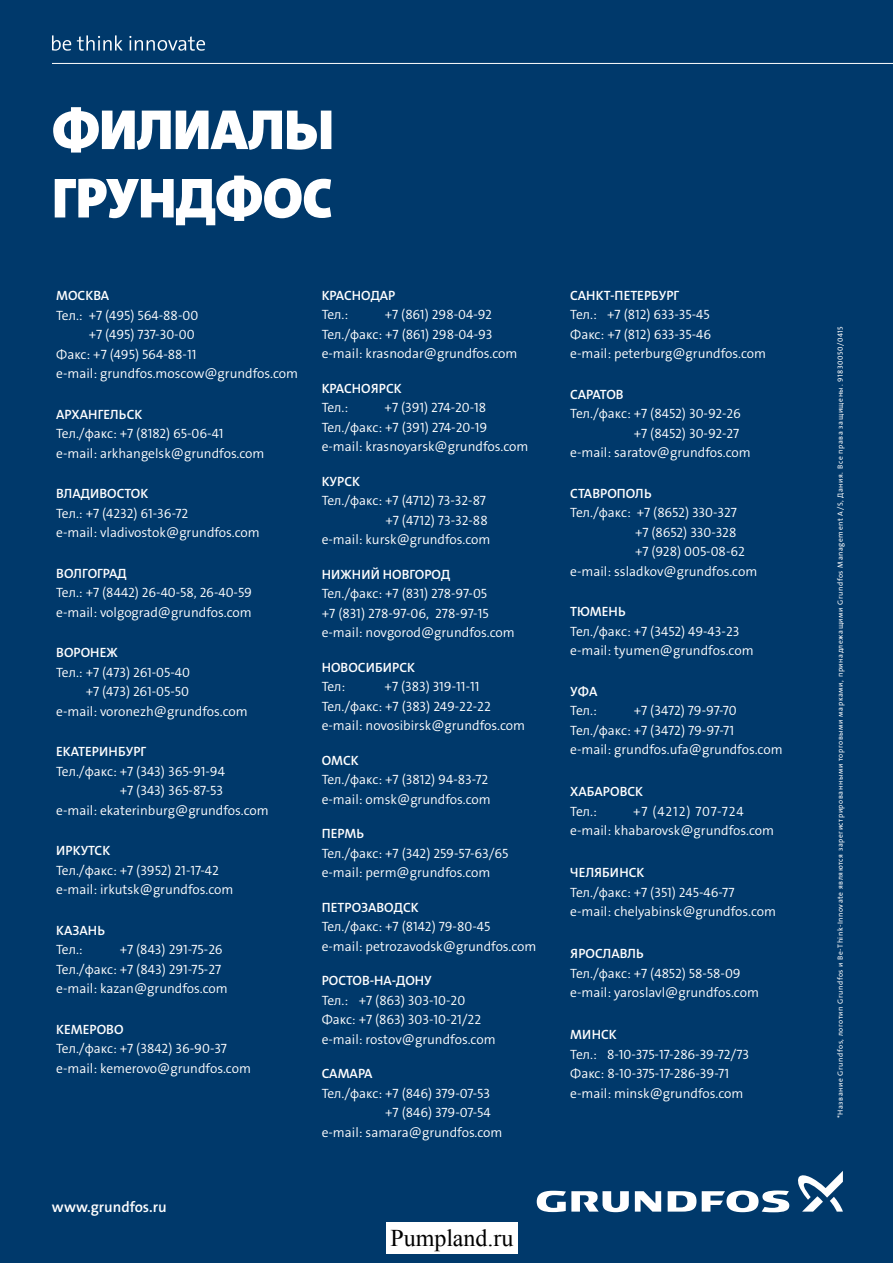
<style>
.page{position:relative;width:893px;height:1263px;background:#00396b}
.page>*{position:absolute;margin:0;border:0;box-sizing:border-box;transform-origin:0 0}
.t1{font:57px/68.4px "Grundfos The Sans V2 OT 9 BL";letter-spacing:-.01em;color:#fff}
.t2{font:24px "Times New Roman";color:#000}
.t3{font:15px "Grundfos The Sans V2 OT 6 SB";color:#fff}
.t4{font:13.5px/19.5px "Grundfos The Sans V2 OT 4 SL";color:#fff}
.t5{font:13.5px "Grundfos The Sans V2 OT 6 SB";color:#fff}
.t6{font:13.5px "Grundfos The Sans V2 OT 6 SB";letter-spacing:-.025em;color:#fff}
.t7{font:7.5px "Grundfos The Sans V2 OT 5 R";letter-spacing:.075em;color:#fff}
</style>
<div class="page">
<hr style="left:52px;top:63px;width:841px;height:1px;background:#fff">
<svg style="left:635px;top:1191px;width:26px;height:20px"></svg>
<svg style="left:668px;top:1191px;width:28px;height:20px"></svg>
<svg style="left:537px;top:1191px;width:92px;height:21px"></svg>
<svg style="left:702px;top:1190px;width:87px;height:22px"></svg>
<svg style="left:798px;top:1171px;width:45px;height:40px"></svg>
<svg style="left:52px;top:35px;width:19px;height:16px"></svg>
<svg style="left:77px;top:35px;width:46px;height:16px"></svg>
<svg style="left:129px;top:36px;width:76px;height:15px"></svg>
<div style="left:386px;top:1222px;width:132px;height:32px;background:#fff"></div>
<h1 class="t1" style="left:52px;top:96px;width:284px">ФИЛИАЛЫ<br>ГРУНДФОС</h1>
<p class="t5" style="left:56px;top:287px;width:55px">МОСКВА</p>
<p class="t4" style="left:56px;top:305px;width:144px">Тел.: +7 (495) 564-88-00</p>
<p class="t4" style="left:89px;top:325px;width:107px">+7 (495) 737-30-00</p>
<p class="t4" style="left:56px;top:344px;width:142px">Факс: +7 (495) 564-88-11</p>
<p class="t4" style="left:56px;top:364px;width:243px">e-mail: grundfos.moscow@grundfos.com</p>
<p class="t5" style="left:56px;top:405px;width:88px">АРХАНГЕЛЬСК</p>
<p class="t4" style="left:56px;top:424px;width:210px">Тел./факс: +7 (8182) 65-06-41 e-mail: arkhangelsk@grundfos.com</p>
<p class="t5" style="left:56px;top:485px;width:94px">ВЛАДИВОСТОК</p>
<p class="t4" style="left:56px;top:503px;width:205px">Тел.: +7 (4232) 61-36-72<br>e-mail: vladivostok@grundfos.com</p>
<p class="t5" style="left:56px;top:564px;width:72px">ВОЛГОГРАД</p>
<p class="t4" style="left:56px;top:583px;width:197px">Тел.: +7 (8442) 26-40-58, 26-40-59 e-mail: volgograd@grundfos.com</p>
<p class="t5" style="left:56px;top:644px;width:63px">ВОРОНЕЖ</p>
<p class="t4" style="left:56px;top:662px;width:135px">Тел.: +7 (473) 261-05-40</p>
<p class="t4" style="left:86px;top:682px;width:105px">+7 (473) 261-05-50</p>
<p class="t4" style="left:56px;top:701px;width:193px">e-mail: voronezh@grundfos.com</p>
<p class="t5" style="left:56px;top:743px;width:92px">ЕКАТЕРИНБУРГ</p>
<p class="t4" style="left:56px;top:761px;width:170px">Тел./факс: +7 (343) 365-91-94</p>
<p class="t4" style="left:120px;top:781px;width:105px">+7 (343) 365-87-53</p>
<p class="t4" style="left:56px;top:800px;width:214px">e-mail: ekaterinburg@grundfos.com</p>
<p class="t5" style="left:56px;top:842px;width:56px">ИРКУТСК</p>
<p class="t4" style="left:56px;top:860px;width:179px">Тел./факс: +7 (3952) 21-17-42 e-mail: irkutsk@grundfos.com</p>
<p class="t5" style="left:56px;top:921px;width:50px">КАЗАНЬ</p>
<p class="t4" style="left:56px;top:940px;width:28px">Тел.:</p>
<p class="t4" style="left:56px;top:940px;width:173px;text-indent:63px">+7 (843) 291-75-26<br>Тел./факс: +7 (843) 291-75-27 e-mail: kazan@grundfos.com</p>
<p class="t5" style="left:56px;top:1020px;width:69px">КЕМЕРОВО</p>
<p class="t4" style="left:56px;top:1039px;width:196px">Тел./факс: +7 (3842) 36-90-37 e-mail: kemerovo@grundfos.com</p>
<p class="t3" style="left:52px;top:1197px;width:116px">www.grundfos.ru</p>
<p class="t5" style="left:322px;top:287px;width:75px">КРАСНОДАР</p>
<p class="t4" style="left:322px;top:305px;width:28px">Тел.:</p>
<p class="t4" style="left:322px;top:305px;width:197px;text-indent:63px">+7 (861) 298-04-92<br>Тел./факс: +7 (861) 298-04-93 e-mail: krasnodar@grundfos.com</p>
<p class="t5" style="left:322px;top:380px;width:82px">КРАСНОЯРСК</p>
<p class="t4" style="left:322px;top:398px;width:28px">Тел.:</p>
<p class="t4" style="left:322px;top:398px;width:208px;text-indent:63px">+7 (391) 274-20-18<br>Тел./факс: +7 (391) 274-20-19 e-mail: krasnoyarsk@grundfos.com</p>
<p class="t5" style="left:322px;top:473px;width:40px">КУРСК</p>
<p class="t4" style="left:322px;top:491px;width:166px">Тел./факс: +7 (4712) 73-32-87</p>
<p class="t4" style="left:385px;top:511px;width:104px">+7 (4712) 73-32-88</p>
<p class="t4" style="left:322px;top:530px;width:170px">e-mail: kursk@grundfos.com</p>
<p class="t5" style="left:322px;top:566px;width:130px">НИЖНИЙ НОВГОРОД</p>
<p class="t4" style="left:322px;top:584px;width:195px">Тел./факс: +7 (831) 278-97-05<br>+7 (831) 278-97-06, 278-97-15 e-mail: novgorod@grundfos.com</p>
<p class="t5" style="left:322px;top:659px;width:95px">НОВОСИБИРСК</p>
<p class="t4" style="left:322px;top:677px;width:25px">Тел:</p>
<p class="t4" style="left:322px;top:677px;width:205px;text-indent:63px">+7 (383) 319-11-11<br>Тел./факс: +7 (383) 249-22-22 e-mail: novosibirsk@grundfos.com</p>
<p class="t5" style="left:322px;top:752px;width:39px">ОМСК</p>
<p class="t4" style="left:322px;top:770px;width:171px">Тел./факс: +7 (3812) 94-83-72 e-mail: omsk@grundfos.com</p>
<p class="t5" style="left:322px;top:825px;width:44px">ПЕРМЬ</p>
<p class="t4" style="left:322px;top:844px;width:188px">Тел./факс: +7 (342) 259-57-63/65 e-mail: perm@grundfos.com</p>
<p class="t5" style="left:322px;top:899px;width:99px">ПЕТРОЗАВОДСК</p>
<p class="t4" style="left:322px;top:917px;width:216px">Тел./факс: +7 (8142) 79-80-45<br>e-mail: petrozavodsk@grundfos.com</p>
<p class="t5" style="left:322px;top:972px;width:112px">РОСТОВ-НА-ДОНУ</p>
<p class="t4" style="left:322px;top:991px;width:175px">Тел.: +7 (863) 303-10-20<br>Факс: +7 (863) 303-10-21/22 e-mail: rostov@grundfos.com</p>
<p class="t5" style="left:322px;top:1065px;width:52px">САМАРА</p>
<p class="t4" style="left:322px;top:1084px;width:170px">Тел./факс: +7 (846) 379-07-53</p>
<p class="t4" style="left:385px;top:1103px;width:107px">+7 (846) 379-07-54</p>
<p class="t4" style="left:322px;top:1123px;width:182px">e-mail: samara@grundfos.com</p>
<h2 class="t2" style="left:390px;top:1226px;width:125px">Pumpland.ru</h2>
<p class="t5" style="left:570px;top:287px;width:111px">САНКТ-ПЕТЕРБУРГ</p>
<p class="t4" style="left:570px;top:305px;width:197px">Тел.: +7 (812) 633-35-45<br>Факс: +7 (812) 633-35-46<br>e-mail: peterburg@grundfos.com</p>
<p class="t6" style="left:570px;top:386px;width:55px">САРАТОВ</p>
<p class="t4" style="left:570px;top:404px;width:172px">Тел./факс: +7 (8452) 30-92-26</p>
<p class="t4" style="left:634px;top:424px;width:107px">+7 (8452) 30-92-27</p>
<p class="t4" style="left:570px;top:443px;width:182px">e-mail: saratov@grundfos.com</p>
<p class="t5" style="left:570px;top:485px;width:83px">СТАВРОПОЛЬ</p>
<p class="t4" style="left:570px;top:503px;width:168px">Тел./факс: +7 (8652) 330-327</p>
<p class="t4" style="left:635px;top:523px;width:103px">+7 (8652) 330-328</p>
<p class="t4" style="left:635px;top:542px;width:111px">+7 (928) 005-08-62</p>
<p class="t4" style="left:570px;top:562px;width:188px">e-mail: ssladkov@grundfos.com</p>
<p class="t5" style="left:570px;top:603px;width:57px">ТЮМЕНЬ</p>
<p class="t4" style="left:570px;top:622px;width:185px">Тел./факс: +7 (3452) 49-43-23 e-mail: tyumen@grundfos.com</p>
<p class="t5" style="left:570px;top:683px;width:29px">УФА</p>
<p class="t4" style="left:570px;top:701px;width:28px">Тел.:</p>
<p class="t4" style="left:570px;top:701px;width:214px;text-indent:63px">+7 (3472) 79-97-70<br>Тел./факс: +7 (3472) 79-97-71<br>e-mail: grundfos.ufa@grundfos.com</p>
<p class="t5" style="left:570px;top:783px;width:74px">ХАБАРОВСК</p>
<p class="t4" style="left:570px;top:802px;width:28px">Тел.:</p>
<p class="t4" style="left:570px;top:802px;width:205px;text-indent:63px">+7 (4212) 707-724 e-mail: khabarovsk@grundfos.com</p>
<p class="t5" style="left:570px;top:864px;width:76px">ЧЕЛЯБИНСК</p>
<p class="t4" style="left:570px;top:882px;width:207px">Тел./факс: +7 (351) 245-46-77 e-mail: chelyabinsk@grundfos.com</p>
<p class="t5" style="left:570px;top:945px;width:75px">ЯРОСЛАВЛЬ</p>
<p class="t4" style="left:570px;top:963px;width:190px">Тел./факс: +7 (4852) 58-58-09 e-mail: yaroslavl@grundfos.com</p>
<p class="t5" style="left:570px;top:1026px;width:48px">МИНСК</p>
<p class="t4" style="left:570px;top:1044px;width:180px">Тел.: 8-10-375-17-286-39-72/73<br>Факс: 8-10-375-17-286-39-71 e-mail: minsk@grundfos.com</p>
<p class="t7" style="left:835px;top:1118px;width:794px;rotate:-90deg">*Название Grundfos, логотип Grundfos и Be-Think-Innovate являются зарегистрированными торговыми марками, принадлежащими Grundfos Management A/S, Дания. Все права защищены. 91830050/0415</p>
</div>
